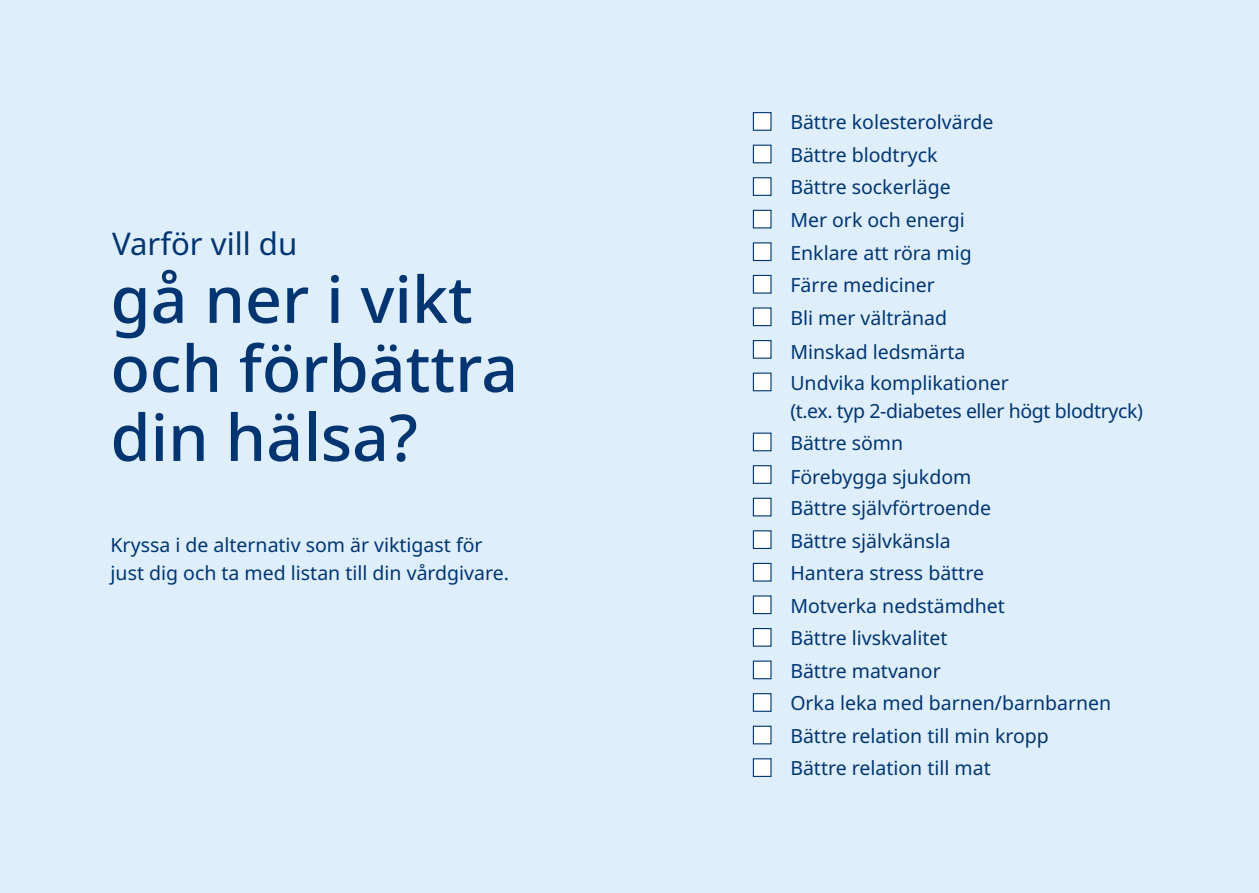
<style>
.page{position:relative;width:1259px;height:893px;background:#deeefb}
.page>*{position:absolute;margin:0;border:0;box-sizing:border-box;transform-origin:0 0}
.t1{font:500 64.5px/69px "Apis";color:#013572}
.t2{font:31.2px "Apis";color:#013572}
.t3{font:19.5px/32.5px "Apis";color:#013572}
.t4{font:19.5px/28.5px "Apis";letter-spacing:-.02em;color:#013572}
</style>
<div class="page">
<div style="left:753px;top:112px;width:18px;height:19px;background:#fff;border:1px solid #013572"></div>
<div style="left:753px;top:145px;width:18px;height:18px;background:#fff;border:1px solid #013572"></div>
<div style="left:753px;top:177px;width:18px;height:19px;background:#fff;border:1px solid #013572"></div>
<div style="left:753px;top:210px;width:18px;height:18px;background:#fff;border:1px solid #013572"></div>
<div style="left:753px;top:242px;width:18px;height:19px;background:#fff;border:1px solid #013572"></div>
<div style="left:753px;top:275px;width:18px;height:19px;background:#fff;border:1px solid #013572"></div>
<div style="left:753px;top:307px;width:18px;height:19px;background:#fff;border:1px solid #013572"></div>
<div style="left:753px;top:340px;width:18px;height:19px;background:#fff;border:1px solid #013572"></div>
<div style="left:753px;top:373px;width:18px;height:18px;background:#fff;border:1px solid #013572"></div>
<div style="left:753px;top:433px;width:18px;height:18px;background:#fff;border:1px solid #013572"></div>
<div style="left:753px;top:465px;width:18px;height:19px;background:#fff;border:1px solid #013572"></div>
<div style="left:753px;top:498px;width:18px;height:18px;background:#fff;border:1px solid #013572"></div>
<div style="left:753px;top:530px;width:18px;height:19px;background:#fff;border:1px solid #013572"></div>
<div style="left:753px;top:563px;width:18px;height:19px;background:#fff;border:1px solid #013572"></div>
<div style="left:753px;top:595px;width:18px;height:19px;background:#fff;border:1px solid #013572"></div>
<div style="left:753px;top:628px;width:18px;height:19px;background:#fff;border:1px solid #013572"></div>
<div style="left:753px;top:661px;width:18px;height:18px;background:#fff;border:1px solid #013572"></div>
<div style="left:753px;top:693px;width:18px;height:19px;background:#fff;border:1px solid #013572"></div>
<div style="left:753px;top:726px;width:18px;height:18px;background:#fff;border:1px solid #013572"></div>
<div style="left:753px;top:758px;width:18px;height:19px;background:#fff;border:1px solid #013572"></div>
<h2 class="t2" style="left:112px;top:222px;width:187px">Varför vill du</h2>
<h1 class="t1" style="left:111px;top:266px;width:409px">gå ner i vikt och förbättra din hälsa?</h1>
<p class="t3" style="left:111px;top:531px;width:400px;line-height:28.5px">Kryssa i de alternativ som är viktigast för just dig och ta med listan till din vårdgivare.</p>
<p class="t3" style="left:790px;top:106px;width:205px">Bättre kolesterolvärde<br>Bättre blodtryck<br>Bättre sockerläge<br>Mer ork och energi<br>Enklare att röra mig<br>Färre mediciner<br>Bli mer vältränad<br>Minskad ledsmärta</p>
<p class="t4" style="left:790px;top:369px;width:354px">Undvika komplikationer<br>(t.ex. typ 2-diabetes eller högt blodtryck)</p>
<p class="t3" style="left:790px;top:426px;width:182px;line-height:34px">Bättre sömn<br>Förebygga sjukdom</p>
<p class="t3" style="left:790px;top:492px;width:322px">Bättre självförtroende<br>Bättre självkänsla<br>Hantera stress bättre<br>Motverka nedstämdhet<br>Bättre livskvalitet<br>Bättre matvanor<br>Orka leka med barnen/barnbarnen<br>Bättre relation till min kropp<br>Bättre relation till mat</p>
</div>
